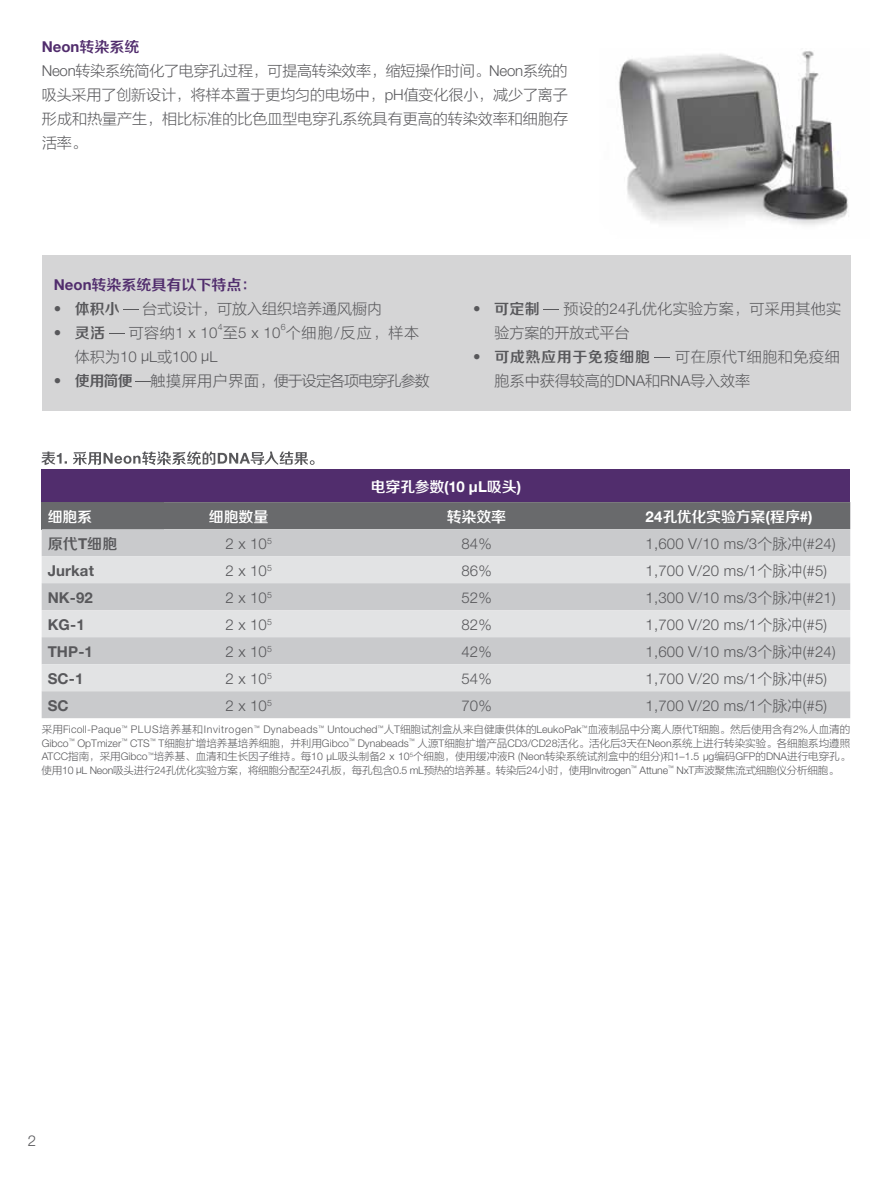
<style>
.page{position:relative;width:893px;height:1191px;background:#fff}
.page>*{position:absolute;margin:0;border:0;box-sizing:border-box;transform-origin:0 0}
.t1{font:300 15px "Helvetica Neue LT Std";letter-spacing:.01em;color:#58585b}
.t2{font:15px/24px "FZLTXHJW GB1 0";color:#58585b;text-align:justify}
.t3{font:15px "FZZZHONGJW GB1 0";letter-spacing:-.015em;color:#fff}
.t4{font:15px/24px "FZLTXHJW GB1 0";letter-spacing:.02em;color:#58585b}
.t5{font:15px "FZZZHONGJW GB1 0";letter-spacing:.04em;color:#58585b}
.t6{font:700 15px "Helvetica Neue LT Std";letter-spacing:.01em;color:#58585b}
.t7{font:15px "FZLTXHJW GB1 0";letter-spacing:.04em;color:#58585b}
.t8{font:15px "FZLTXHJW GB1 0";letter-spacing:-.06em;color:#58585b}
.t9{font:15px "FZZZHONGJW GB1 0";color:#512d6d}
.t10{font:700 15px "Helvetica Neue LT Std";color:#512d6d}
.t11{font:10.5px/13.5px "FZLTXHJW GB1 0";letter-spacing:-.02em;color:#58585b;text-align:justify}
.t12{font:300 10.5px "Helvetica Neue LT Std";letter-spacing:.02em;color:#58585b}
.t13{font:300 8.7px "Helvetica Neue LT Std";color:#58585b}
.s1{font-family:"FZZZHONGJW GB1 0";font-weight:400}
.s2{font-family:"Helvetica Neue LT Std";font-weight:300}
.s3{font-family:"Helvetica Neue LT Std";font-weight:700}
.s4{font-family:"FZZZHONGJW GB1 0"}
.s5{font-family:"FZLTXHJW GB1 0";font-weight:400}
.s6{font-family:"FZLTXHJW GB1 0"}
</style>
<div class="page">
<img style="left:618px;top:51px;width:230px;height:174px">
<div style="left:42px;top:470px;width:808px;height:32px;background:#512d6d"></div>
<div style="left:42px;top:502px;width:122px;height:27px;background:#696a6c"></div>
<div style="left:164px;top:502px;width:686px;height:27px;background:#696a6c"></div>
<div style="left:42px;top:529px;width:808px;height:189px;background:#c9cacc"></div>
<svg style="left:42px;top:556px;width:808px;height:135px;background:#d8d9da"></svg>
<div style="left:42px;top:255px;width:808px;height:155px;background:#d5d5d6"></div>
<svg style="left:42px;top:451px;width:273px;height:14px"></svg>
<h1 class="t10" style="left:42px;top:38px;width:99px">Neon<span class="s1">转染系统</span></h1>
<h1 class="t2" style="left:42px;top:59px;width:528px"><span class="s2">Neon</span>转染系统简化了电穿孔过程，可提高转染效率，缩短操作时间。<span class="s2">Neon</span>系统的吸头采用了创新设计，将样本置于更均匀的电场中，<span class="s2">pH</span>值变化很小，减少了离子形成和热量产生，相比标准的比色皿型电穿孔系统具有更高的转染效率和细胞存活率。</h1>
<h1 class="t9" style="left:54px;top:276px;width:204px"><span class="s3">Neon</span>转染系统具有以下特点：</h1>
<h1 class="t2" style="left:54px;top:296px;width:330px"><span class="s2">•</span> <span class="s4">体积小</span><span class="s2">-</span>台式设计，可放入组织培养通风橱内</h1>
<h1 class="t7" style="left:54px;top:324px;width:367px"><span class="s2">•</span> <span class="s4">灵活</span><span class="s2">-</span>可容纳<span class="s2">1 x 10</span> 至<span class="s2">5 x 10</span> 个细胞<span class="s2">/</span>反应，样本</h1>
<p class="t13" style="left:218px;top:322px;width:6px">4</p>
<p class="t13" style="left:281px;top:322px;width:6px">6</p>
<h1 class="t1" style="left:75px;top:347px;width:144px"><span class="s5">体积为</span>10 μL<span class="s5">或</span>100 μL</h1>
<h1 class="t8" style="left:54px;top:372px;width:377px"><span class="s2">•</span> <span class="s4">使用简便</span><span class="s2">-</span>触摸屏用户界面，便于设定各项电穿孔参数</h1>
<h1 class="t4" style="left:494px;top:296px;width:348px;text-indent:-21px"><span class="s2">•</span> <span class="s4">可定制</span><span class="s2">-</span>预设的<span class="s2">24</span>孔优化实验方案，可采用其他实验方案的开放式平台</h1>
<h1 class="t5" style="left:473px;top:348px;width:368px"><span class="s2">•</span> 可成熟应用于免疫细胞<span class="s2">-</span><span class="s6">可在原代</span><span class="s2">T</span><span class="s6">细胞和免疫细</span></h1>
<h1 class="t2" style="left:494px;top:368px;width:257px">胞系中获得较高的<span class="s2">DNA</span>和<span class="s2">RNA</span>导入效率</h1>
<h1 class="t3" style="left:371px;top:479px;width:152px">电穿孔参数<span class="s3">(10 μL</span>吸头<span class="s3">)</span></h1>
<h1 class="t3" style="left:48px;top:508px;width:46px">细胞系</h1>
<h1 class="t3" style="left:209px;top:508px;width:61px">细胞数量</h1>
<h1 class="t3" style="left:447px;top:508px;width:61px">转染效率</h1>
<h1 class="t3" style="left:646px;top:508px;width:169px"><span class="s3">24</span>孔优化实验方案<span class="s3">(</span>程序<span class="s3">#)</span></h1>
<h1 class="t5" style="left:48px;top:535px;width:71px">原代<span class="s3">T</span>细胞</h1>
<h1 class="t1" style="left:226px;top:534px;width:48px">2 x 10<sup>5</sup></h1>
<h1 class="t1" style="left:461px;top:534px;width:32px">84%</h1>
<h1 class="t1" style="left:646px;top:534px;width:192px">1,600 V/10 ms/3<span class="s5">个脉冲</span>(#24)</h1>
<h1 class="t6" style="left:48px;top:561px;width:48px">Jurkat</h1>
<h1 class="t1" style="left:226px;top:561px;width:48px">2 x 10<sup>5</sup></h1>
<h1 class="t1" style="left:461px;top:561px;width:32px">86%</h1>
<h1 class="t1" style="left:646px;top:561px;width:183px">1,700 V/20 ms/1<span class="s5">个脉冲</span>(#5)</h1>
<h1 class="t6" style="left:48px;top:588px;width:47px">NK-92</h1>
<h1 class="t1" style="left:226px;top:588px;width:48px">2 x 10<sup>5</sup></h1>
<h1 class="t1" style="left:461px;top:588px;width:32px">52%</h1>
<h1 class="t1" style="left:646px;top:588px;width:192px">1,300 V/10 ms/3<span class="s5">个脉冲</span>(#21)</h1>
<h1 class="t6" style="left:48px;top:615px;width:39px">KG-1</h1>
<h1 class="t1" style="left:226px;top:615px;width:48px">2 x 10<sup>5</sup></h1>
<h1 class="t1" style="left:461px;top:615px;width:32px">82%</h1>
<h1 class="t1" style="left:646px;top:615px;width:183px">1,700 V/20 ms/1<span class="s5">个脉冲</span>(#5)</h1>
<h1 class="t6" style="left:48px;top:642px;width:47px">THP-1</h1>
<h1 class="t1" style="left:226px;top:642px;width:48px">2 x 10<sup>5</sup></h1>
<h1 class="t1" style="left:461px;top:642px;width:32px">42%</h1>
<h1 class="t1" style="left:646px;top:642px;width:192px">1,600 V/10 ms/3<span class="s5">个脉冲</span>(#24)</h1>
<h1 class="t6" style="left:48px;top:669px;width:37px">SC-1</h1>
<h1 class="t1" style="left:226px;top:669px;width:48px">2 x 10<sup>5</sup></h1>
<h1 class="t1" style="left:461px;top:669px;width:32px">54%</h1>
<h1 class="t1" style="left:646px;top:669px;width:183px">1,700 V/20 ms/1<span class="s5">个脉冲</span>(#5)</h1>
<h1 class="t6" style="left:48px;top:696px;width:22px">SC</h1>
<h1 class="t1" style="left:226px;top:696px;width:48px">2 x 10<sup>5</sup></h1>
<h1 class="t1" style="left:461px;top:696px;width:32px">70%</h1>
<h1 class="t1" style="left:646px;top:696px;width:183px">1,700 V/20 ms/1<span class="s5">个脉冲</span>(#5)</h1>
<p class="t12" style="left:42px;top:723px;width:810px"><span class="s5">采用</span>Ficoll-Paque<sup>™</sup> PLUS<span class="s5">培养基和</span>Invitrogen<sup>™</sup> Dynabeads<sup>™</sup> Untouched<sup>™</sup><span class="s5">人</span>T<span class="s5">细胞试剂盒从来自健康供体的</span>LeukoPak<sup>™</sup><span class="s5">血液制品中分离人原代</span>T<span class="s5">细胞。然后使用含有</span>2%<span class="s5">人血清的</span></p>
<p class="t11" style="left:42px;top:736px;width:810px"><span class="s2">Gibco</span><sup>™</sup> <span class="s2">OpTmizer</span><sup>™</sup> <span class="s2">CTS</span><sup>™</sup> <span class="s2">T</span>细胞扩增培养基培养细胞，并利用<span class="s2">Gibco</span><sup>™</sup> <span class="s2">Dynabeads</span><sup>™</sup> 人源<span class="s2">T</span>细胞扩增产品<span class="s2">CD3/CD28</span>活化。活化后<span class="s2">3</span>天在<span class="s2">Neon</span>系统上进行转染实验。各细胞系均遵照<span class="s2">ATCC</span>指南，采用<span class="s2">Gibco</span><sup>™</sup>培养基、血清和生长因子维持。每<span class="s2">10 μL</span>吸头制备<span class="s2">2 x 10</span><sup>5</sup>个细胞，使用缓冲液<span class="s2">R (Neon</span>转染系统试剂盒中的组分<span class="s2">)</span>和<span class="s2">1–1.5 μg</span>编码<span class="s2">GFP</span>的<span class="s2">DNA</span>进行电穿孔。使用<span class="s2">10 μL Neon</span>吸头进行<span class="s2">24</span>孔优化实验方案，将细胞分配至<span class="s2">24</span>孔板，每孔包含<span class="s2">0.5 mL</span>预热的培养基。转染后<span class="s2">24</span>小时，使用<span class="s2">Invitrogen</span><sup>™</sup> <span class="s2">Attune</span><sup>™</sup> <span class="s2">NxT</span>声波聚焦流式细胞仪分析细胞。</p>
<h1 class="t1" style="left:28px;top:1131px;width:10px">2</h1>
</div>
